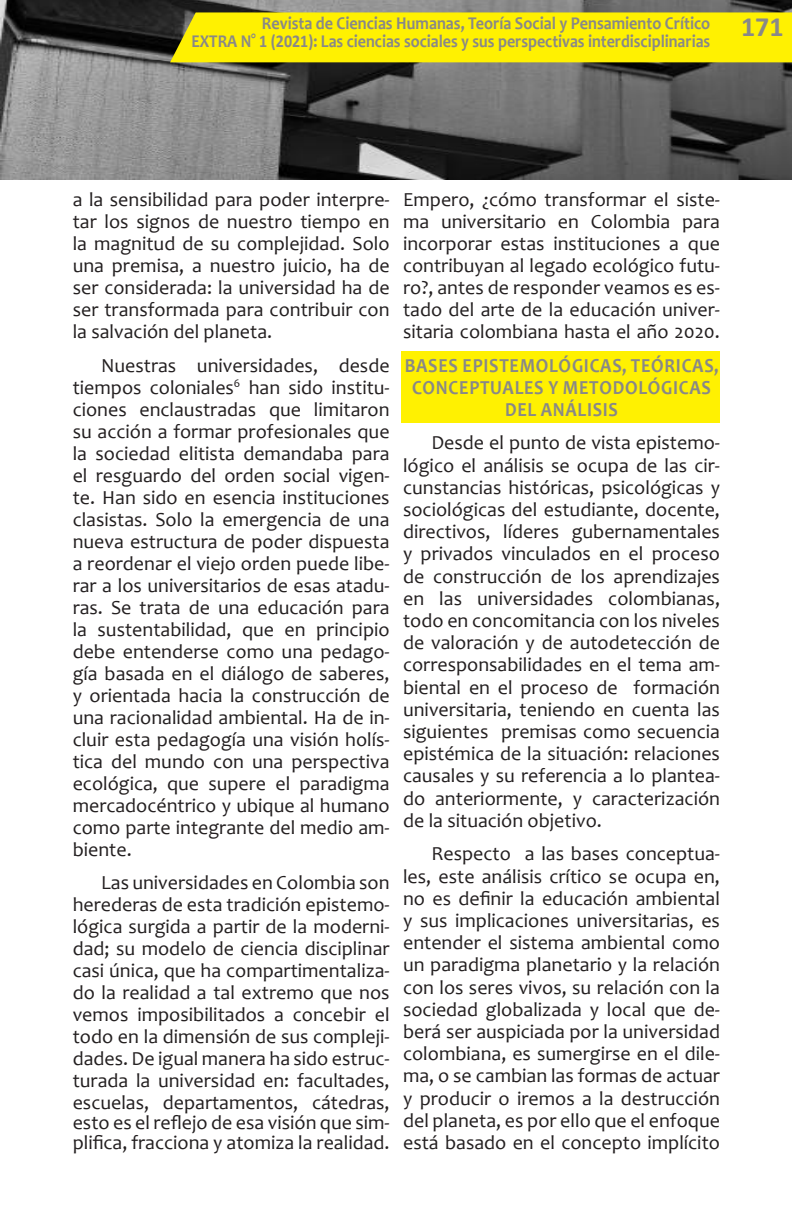
<style>
.page{position:relative;width:792px;height:1224px;background:#fff}
.page>*{position:absolute;margin:0;border:0;box-sizing:border-box;transform-origin:0 0}
.PARRAFO{font:20px/22px "Candara";color:#231f20;text-align:justify}
.Titulos_de_la_introd{font:700 20px/22px "Candara";letter-spacing:.04em;color:#888;text-align:center;scale:.9 1}
.t1{font:700 18px/18px "Candara";color:#888;text-align:center;scale:.9 1}
.s1{font-family:"Calibri"}
</style>
<div class="page">
<img style="left:0;top:0;width:792px;height:180px">
<svg style="left:169px;top:11px;width:623px;height:53px;background:#f0e407"></svg>
<div style="left:402px;top:352px;width:318px;height:72px;background:#fff101"></div>
<p class="t1" style="left:191px;top:14px;width:659px">Revista de Ciencias Humanas, Teoría Social y Pensamiento Crítico<br>EXTRA N° <span class="s1">1 (2021)</span>: Las ciencias sociales y sus perspectivas interdisciplinarias <sup>171</sup></p>
<p class="PARRAFO" style="left:73px;top:189px;width:318px">a la sensibilidad para poder interpre&shy;tar los signos de nuestro tiempo en la magnitud de su complejidad. Solo una premisa, a nuestro juicio, ha de ser considerada: la universidad ha de ser transformada para contribuir con la salvación del planeta.</p>
<p class="PARRAFO" style="left:73px;top:354px;width:318px;text-indent:28px">Nuestras universidades, desde tiempos coloniales<sup>6</sup> han sido institu&shy;ciones enclaustradas que limitaron su acción a formar profesionales que la sociedad elitista demandaba para el resguardo del orden social vigen&shy;te. Han sido en esencia instituciones clasistas. Solo la emergencia de una nueva estructura de poder dispuesta a reordenar el viejo orden puede libe&shy;rar a los universitarios de esas atadu&shy;ras. Se trata de una educación para la sustentabilidad, que en principio debe entenderse como una pedago&shy;gía basada en el diálogo de saberes, y orientada hacia la construcción de una racionalidad ambiental. Ha de in&shy;cluir esta pedagogía una visión holís&shy;tica del mundo con una perspectiva ecológica, que supere el paradigma mercadocéntrico y ubique al humano como parte integrante del medio am&shy;biente.</p>
<p class="PARRAFO" style="left:73px;top:871px;width:318px;text-indent:28px">Las universidades en Colombia son herederas de esta tradición epistemo&shy;lógica surgida a partir de la moderni&shy;dad; su modelo de ciencia disciplinar casi única, que ha compartimentaliza&shy;do la realidad a tal extremo que nos vemos imposibilitados a concebir el todo en la dimensión de sus compleji&shy;dades. De igual manera ha sido estruc&shy;turada la universidad en: facultades, escuelas, departamentos, cátedras,</p>
<p class="PARRAFO" style="left:73px;top:1112px;width:318px;line-height:20px">esto es el reflejo de esa visión que sim&shy;plifica, fracciona y atomiza la realidad.</p>
<p class="PARRAFO" style="left:403px;top:189px;width:318px">Empero, ¿cómo transformar el siste&shy;ma universitario en Colombia para incorporar estas instituciones a que contribuyan al legado ecológico futu&shy;ro?, antes de responder veamos es es&shy;tado del arte de la educación univer&shy;sitaria colombiana hasta el año 2020.</p>
<p class="Titulos_de_la_introd" style="left:405px;top:354px;width:350px">BASES EPISTEMOLÓGICAS, TEÓRICAS,<br>CONCEPTUALES Y METODOLÓGICAS<br>DEL ANÁLISIS</p>
<p class="PARRAFO" style="left:403px;top:432px;width:318px;text-indent:28px">Desde el punto de vista epistemo&shy;lógico el análisis se ocupa de las cir&shy;cunstancias históricas, psicológicas y sociológicas del estudiante, docente, directivos, líderes gubernamentales y privados vinculados en el proceso de construcción de los aprendizajes en las universidades colombianas, todo en concomitancia con los niveles de valoración y de autodetección de corresponsabilidades en el tema am&shy;biental en el proceso de formación universitaria, teniendo en cuenta las siguientes premisas como secuencia epistémica de la situación: relaciones causales y su referencia a lo plantea&shy;do anteriormente, y caracterización de la situación objetivo.</p>
<p class="PARRAFO" style="left:403px;top:843px;width:318px;text-indent:28px">Respecto a las bases conceptua&shy;les, este análisis crítico se ocupa en, no es definir la educación ambiental y sus implicaciones universitarias, es entender el sistema ambiental como un paradigma planetario y la relación con los seres vivos, su relación con la sociedad globalizada y local que de&shy;berá ser auspiciada por la universidad colombiana, es sumergirse en el dile&shy;ma, o se cambian las formas de actuar y producir o iremos a la destrucción del planeta, es por ello que el enfoque está basado en el concepto implícito</p>
</div>
